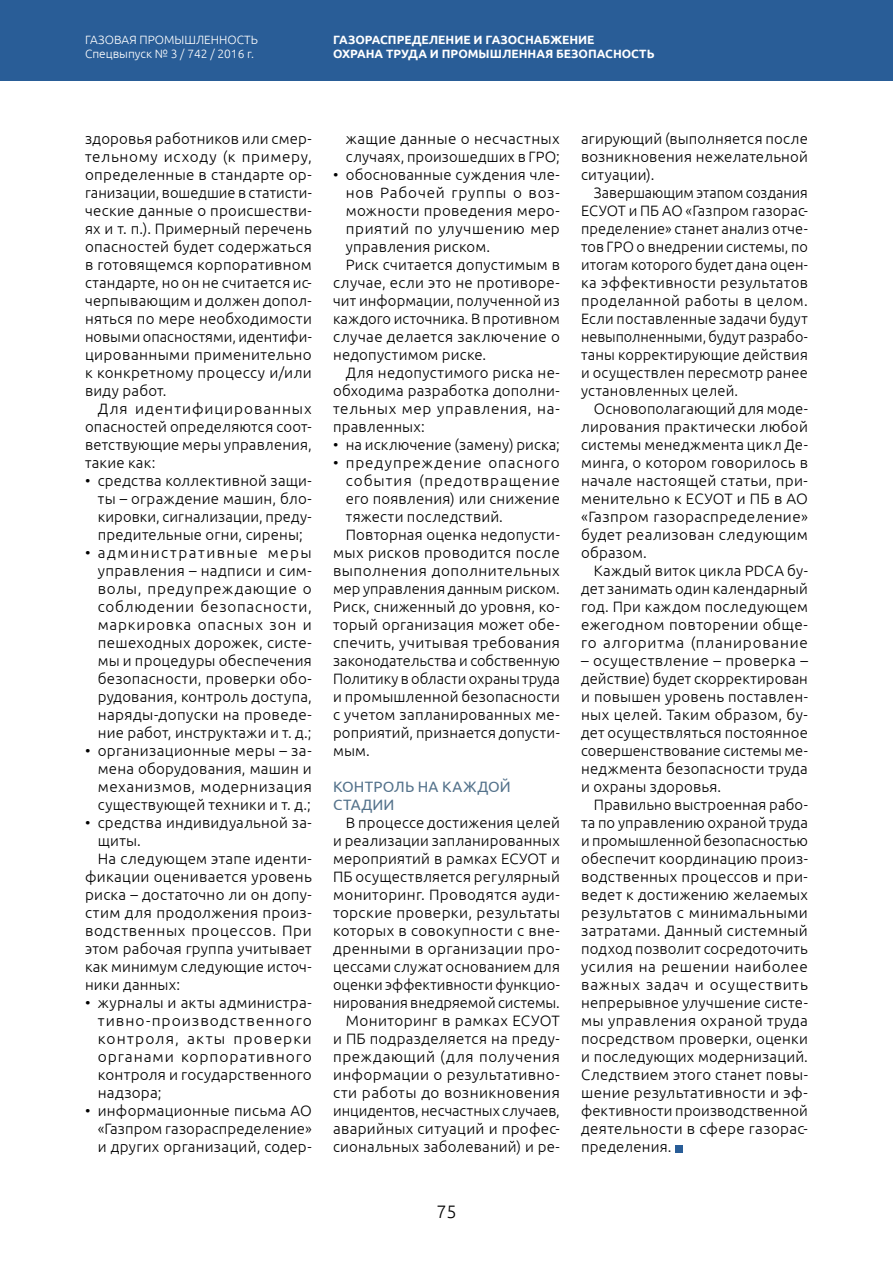
<style>
.page{position:relative;width:893px;height:1263px;background:#fff}
.page>*{position:absolute;margin:0;border:0;box-sizing:border-box;transform-origin:0 0}
.t1{font:300 18px "Ubuntu";color:#000}
.t2{font:300 15px/18px "Ubuntu";letter-spacing:.015em;color:#000;text-align:justify}
.t3{font:300 15px/18px "Ubuntu";letter-spacing:.015em;color:#000;text-align:justify;scale:.96 1}
.t4{font:300 15px "Ubuntu";letter-spacing:.045em;color:#000}
.t5{font:300 15px "Ubuntu";letter-spacing:.04em;color:#000}
.t6{font:300 15px "Ubuntu";letter-spacing:.06em;color:#000}
.t7{font:300 15px "Ubuntu";letter-spacing:.065em;color:#000}
.t8{font:15px/18px "Ubuntu";letter-spacing:.015em;color:#54728b}
.t9{font:300 15px "Ubuntu";letter-spacing:.055em;color:#000}
.t10{font:300 15px "Ubuntu";letter-spacing:.035em;color:#000}
.t11{font:700 12px/14.4px "Ubuntu";color:#fff}
.t12{font:300 12px/14.4px "Ubuntu";color:#fff}
</style>
<div class="page">
<div style="left:0;top:0;width:893px;height:81px;background:#295d97"></div>
<div style="left:675px;top:1145px;width:8px;height:7px;background:#295d97"></div>
<p class="t12" style="left:85px;top:32px;width:174px">ГАЗОВАЯ ПРОМЫШЛЕННОСТЬ<br>Спецвыпуск № 3 / 742 / 2016 г.</p>
<p class="t11" style="left:333px;top:32px;width:323px">ГАЗОРАСПРЕДЕЛЕНИЕ И ГАЗОСНАБЖЕНИЕ<br>ОХРАНА ТРУДА И ПРОМЫШЛЕННАЯ БЕЗОПАСНОСТЬ</p>
<p class="t2" style="left:85px;top:129px;width:228px">здоровья работников или смер&shy;тельному исходу (к примеру, определенные в стандарте ор&shy;ганизации, вошедшие в статисти&shy;ческие данные о происшестви&shy;ях и т. п.). Примерный перечень опасностей будет содержаться в готовящемся корпоративном стандарте, но он не считается ис&shy;черпывающим и должен допол&shy;няться по мере необходимости новыми опасностями, идентифи&shy;цированными применительно к конкретному процессу и/или виду работ.</p>
<p class="t2" style="left:85px;top:399px;width:228px;text-indent:13px">Для идентифицированных опасностей определяются соот&shy;ветствующие меры управления, такие как:</p>
<p class="t2" style="left:98px;top:471px;width:216px;text-indent:-13px">• средства коллективной защи&shy;ты – ограждение машин, бло&shy;кировки, сигнализации, преду&shy;предительные огни, сирены;</p>
<p class="t2" style="left:98px;top:543px;width:216px;text-indent:-13px">• административные меры управления – надписи и сим&shy;волы, предупреждающие о соблюдении безопасности, маркировка опасных зон и пешеходных дорожек, систе&shy;мы и процедуры обеспечения безопасности, проверки обо&shy;рудования, контроль доступа, наряды-допуски на проведе&shy;ние работ, инструктажи и т. д.;</p>
<p class="t2" style="left:98px;top:741px;width:216px;text-indent:-13px">• организационные меры – за&shy;мена оборудования, машин и механизмов, модернизация существующей техники и т. д.;</p>
<p class="t2" style="left:85px;top:813px;width:228px">• средства индивидуальной за-</p>
<p class="t2" style="left:98px;top:831px;width:45px">щиты.</p>
<p class="t2" style="left:98px;top:849px;width:216px">На следующем этапе иденти-</p>
<p class="t2" style="left:85px;top:867px;width:228px">фикации оценивается уровень</p>
<p class="t2" style="left:85px;top:885px;width:228px">риска – достаточно ли он допу-</p>
<p class="t2" style="left:85px;top:903px;width:228px">стим для продолжения произ-</p>
<p class="t4" style="left:85px;top:922px;width:228px">водственных процессов. При</p>
<p class="t2" style="left:85px;top:939px;width:228px">этом рабочая группа учитывает</p>
<p class="t2" style="left:85px;top:957px;width:228px">как минимум следующие источ-</p>
<p class="t2" style="left:85px;top:975px;width:97px">ники данных:</p>
<p class="t2" style="left:98px;top:993px;width:216px;text-indent:-13px">• журналы и акты администра&shy;тивно-производственного контроля, акты проверки органами корпоративного контроля и государственного надзора;</p>
<p class="t2" style="left:98px;top:1101px;width:216px;text-indent:-13px">• информационные письма АО «Газпром газораспределение» и других организаций, содер-</p>
<p class="t2" style="left:346px;top:129px;width:216px">жащие данные о несчастных случаях, произошедших в ГРО;</p>
<p class="t2" style="left:333px;top:165px;width:228px">• обоснованные суждения чле-</p>
<p class="t9" style="left:346px;top:184px;width:216px">нов Рабочей группы о воз-</p>
<p class="t2" style="left:346px;top:201px;width:216px">можности проведения меро-</p>
<p class="t10" style="left:346px;top:220px;width:216px">приятий по улучшению мер</p>
<p class="t2" style="left:346px;top:237px;width:146px">управления риском.</p>
<p class="t2" style="left:346px;top:255px;width:216px">Риск считается допустимым в</p>
<p class="t2" style="left:333px;top:273px;width:228px">случае, если это не противоре-</p>
<p class="t2" style="left:333px;top:291px;width:228px">чит информации, полученной из</p>
<p class="t2" style="left:333px;top:309px;width:228px">каждого источника. В противном</p>
<p class="t2" style="left:333px;top:327px;width:228px">случае делается заключение о</p>
<p class="t2" style="left:333px;top:345px;width:155px">недопустимом риске.</p>
<p class="t2" style="left:346px;top:363px;width:216px">Для недопустимого риска не-</p>
<p class="t2" style="left:333px;top:381px;width:228px">обходима разработка дополни-</p>
<p class="t5" style="left:333px;top:400px;width:228px">тельных мер управления, на-</p>
<p class="t2" style="left:333px;top:417px;width:93px">правленных:</p>
<p class="t2" style="left:333px;top:435px;width:228px">• на исключение (замену) риска;</p>
<p class="t6" style="left:333px;top:454px;width:228px">• предупреждение опасного</p>
<p class="t7" style="left:346px;top:472px;width:216px">события (предотвращение</p>
<p class="t2" style="left:346px;top:489px;width:216px">его появления) или снижение</p>
<p class="t2" style="left:346px;top:507px;width:159px">тяжести последствий.</p>
<p class="t2" style="left:346px;top:525px;width:216px">Повторная оценка недопусти-</p>
<p class="t2" style="left:333px;top:543px;width:228px">мых рисков проводится после</p>
<p class="t2" style="left:333px;top:561px;width:228px">выполнения дополнительных</p>
<p class="t2" style="left:333px;top:579px;width:228px">мер управления данным риском.</p>
<p class="t2" style="left:333px;top:597px;width:228px">Риск, сниженный до уровня, ко-</p>
<p class="t2" style="left:333px;top:615px;width:228px">торый организация может обе-</p>
<p class="t2" style="left:333px;top:633px;width:228px">спечить, учитывая требования</p>
<p class="t2" style="left:333px;top:651px;width:228px">законодательства и собственную</p>
<p class="t2" style="left:333px;top:669px;width:228px">Политику в области охраны труда</p>
<p class="t2" style="left:333px;top:687px;width:228px">и промышленной безопасности</p>
<p class="t2" style="left:333px;top:705px;width:228px">с учетом запланированных ме-</p>
<p class="t2" style="left:333px;top:723px;width:228px">роприятий, признается допусти-</p>
<p class="t2" style="left:333px;top:741px;width:38px">мым.</p>
<p class="t8" style="left:333px;top:777px;width:179px">ко нтроль на каждой стадии</p>
<p class="t2" style="left:333px;top:813px;width:228px;text-align:right">В процессе достижения целей<br>и реализации запланированных мероприятий в рамках ЕСУОТ и<br>ПБ осуществляется регулярный мониторинг. Проводятся ауди&shy;торские проверки, результаты которых в совокупности с вне&shy;дренными в организации про&shy;цессами служат основанием для оценки эффективности функцио&shy;нирования внедряемой системы.<br>Мониторинг в рамках ЕСУОТ<br>и ПБ подразделяется на преду&shy;преждающий (для получения информации о результативно&shy;сти работы до возникновения инцидентов, несчастных случаев, аварийных ситуаций и профес&shy;сиональных заболеваний) и ре-</p>
<p class="t1" style="left:436px;top:1201px;width:22px">75</p>
<p class="t2" style="left:581px;top:129px;width:228px">агирующий (выполняется после возникновения нежелательной ситуации).</p>
<p class="t3" style="left:581px;top:183px;width:238px;text-indent:13px">Завершающим этапом создания ЕСУОТ и ПБ АО «Газпром газорас&shy;пределение» станет анализ отче&shy;тов ГРО о внедрении системы, по итогам которого будет дана оцен&shy;ка эффективности результатов проделанной работы в целом.<br>Если поставленные задачи будут невыполненными, будут разрабо&shy;таны корректирующие действия и осуществлен пересмотр ранее установленных целей.</p>
<p class="t2" style="left:581px;top:399px;width:228px;text-indent:13px">Основополагающий для моде&shy;лирования практически любой системы менеджмента цикл Де&shy;минга, о котором говорилось в начале настоящей статьи, при&shy;менительно к ЕСУОТ и ПБ в АО «Газпром газораспределение» будет реализован следующим образом.</p>
<p class="t2" style="left:581px;top:561px;width:228px;text-indent:13px">Каждый виток цикла PDCA бу&shy;дет занимать один календарный год. При каждом последующем ежегодном повторении обще&shy;го алгоритма (планирование</p>
<p class="t2" style="left:581px;top:651px;width:228px">– осуществление – проверка – действие) будет скорректирован и повышен уровень поставлен&shy;ных целей. Таким образом, бу&shy;дет осуществляться постоянное совершенствование системы ме&shy;неджмента безопасности труда и охраны здоровья.</p>
<p class="t2" style="left:581px;top:795px;width:228px;text-indent:13px">Правильно выстроенная рабо&shy;та по управлению охраной труда и промышленной безопасностью обеспечит координацию произ&shy;водственных процессов и при&shy;ведет к достижению желаемых результатов с минимальными затратами. Данный системный подход позволит сосредоточить усилия на решении наиболее важных задач и осуществить непрерывное улучшение систе&shy;мы управления охраной труда посредством проверки, оценки и последующих модернизаций.<br>Следствием этого станет повы&shy;шение результативности и эф&shy;фективности производственной деятельности в сфере газорас&shy;пределения.</p>
</div>
